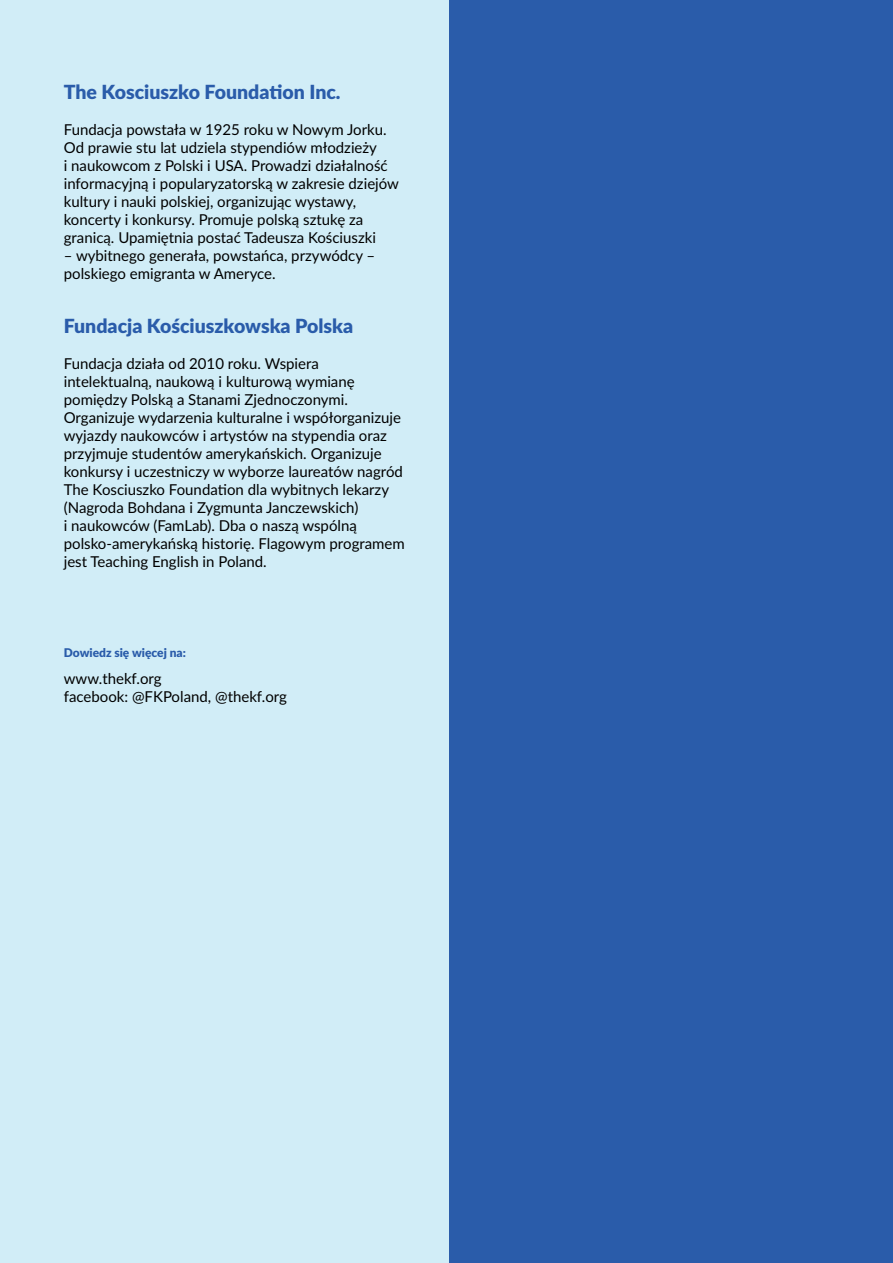
<style>
.page{position:relative;width:893px;height:1263px;background:#fff}
.page>*{position:absolute;margin:0;border:0;box-sizing:border-box;transform-origin:0 0}
.t1{font:900 19.5px "Lato";color:#2a5caa}
.t2{font:15px/18px "Lato";color:#000}
.t3{font:900 12px "Lato";color:#2a5caa}
</style>
<div class="page">
<div style="left:449px;top:0;width:444px;height:1263px;background:#2a5caa"></div>
<div style="left:0;top:0;width:449px;height:1263px;background:#d1edf7"></div>
<h1 class="t1" style="left:64px;top:77px;width:278px">The Kosciuszko Foundation Inc.</h1>
<p class="t2" style="left:64px;top:120px;width:337px">Fundacja powstała w 1925 roku w Nowym Jorku.<br>Od prawie stu lat udziela stypendiów młodzieży<br>i naukowcom z Polski i USA. Prowadzi działalność informacyjną i popularyzatorską w zakresie dziejów kultury i nauki polskiej, organizując wystawy, koncerty i konkursy. Promuje polską sztukę za granicą. Upamiętnia postać Tadeusza Kościuszki</p>
<p class="t2" style="left:64px;top:246px;width:313px">– wybitnego generała, powstańca, przywódcy – polskiego emigranta w Ameryce.</p>
<h1 class="t1" style="left:64px;top:311px;width:291px">Fundacja Kościuszkowska Polska</h1>
<p class="t2" style="left:64px;top:354px;width:343px">Fundacja działa od 2010 roku. Wspiera intelektualną, naukową i kulturową wymianę pomiędzy Polską a Stanami Zjednoczonymi.<br>Organizuje wydarzenia kulturalne i współorganizuje wyjazdy naukowców i artystów na stypendia oraz przyjmuje studentów amerykańskich. Organizuje konkursy i uczestniczy w wyborze laureatów nagród The Kosciuszko Foundation dla wybitnych lekarzy (Nagroda Bohdana i Zygmunta Janczewskich)<br>i naukowców (FamLab). Dba o naszą wspólną polsko-amerykańską historię. Flagowym programem jest Teaching English in Poland.</p>
<p class="t3" style="left:64px;top:644px;width:124px">Dowiedz się więcej na:</p>
<p class="t2" style="left:64px;top:669px;width:225px">www.thekf.org<br>facebook: @FKPoland, @thekf.org</p>
</div>
